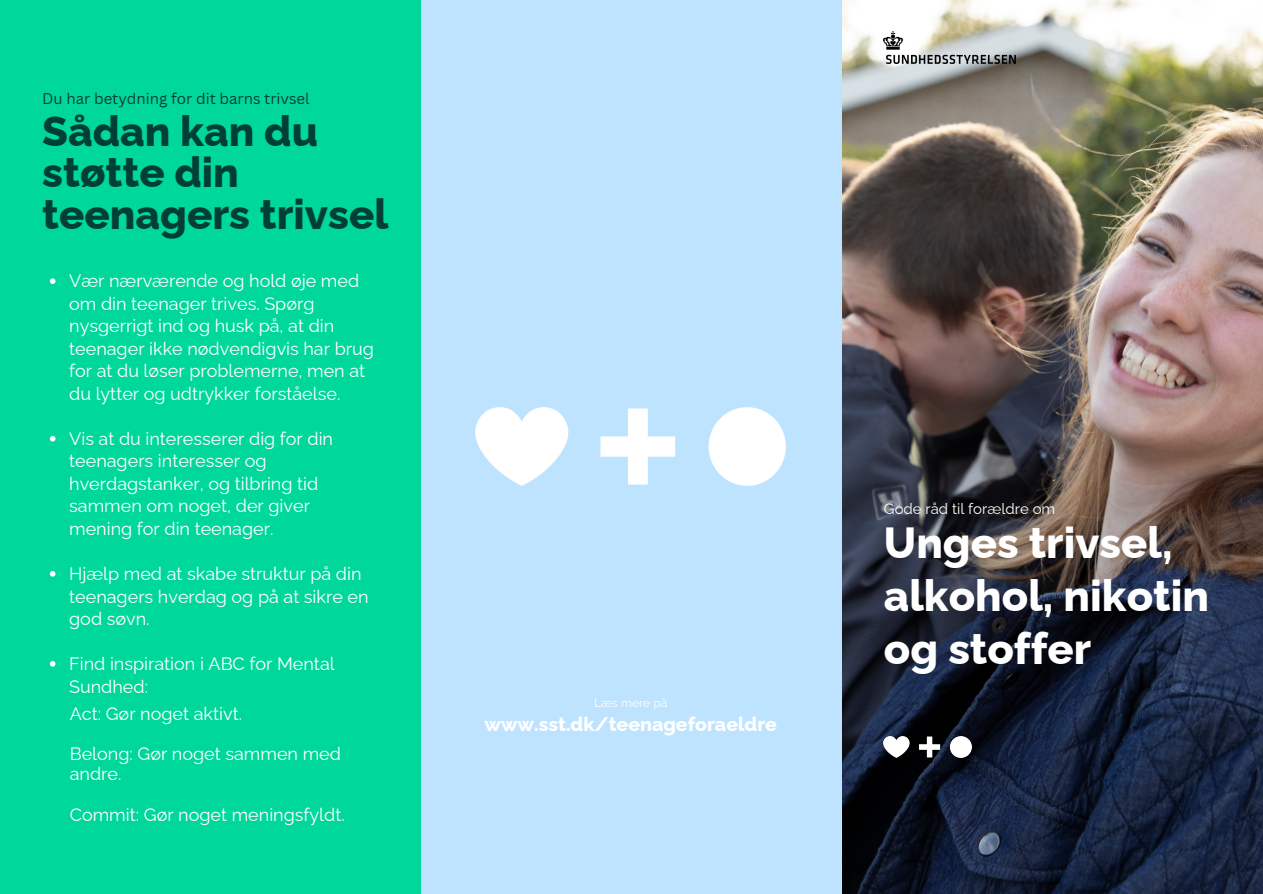
<style>
.page{position:relative;width:1263px;height:894px;background:#fff}
.page>*{position:absolute;margin:0;border:0;box-sizing:border-box;transform-origin:0 0}
.t1{font:800 43.5px/52.8px "Raleway";color:#fff}
.t2{font:800 42px/41.5px "Raleway";color:#003f36}
.t3{font:800 19.5px "Raleway";color:#fff}
.t4{font:18px/22.5px "Raleway";color:#fff}
.t5{font:15px "Canva Sans";color:#003f36}
.t6{font:15px "Raleway";color:#fff}
.t7{font:12px "Raleway";color:#fff}
</style>
<div class="page">
<img style="left:841px;top:0;width:422px;height:893px">
<img style="left:884px;top:32px;width:131px;height:31px">
<img style="left:884px;top:736px;width:88px;height:21px">
<div style="left:420px;top:0;width:421px;height:892px;background:#bee3ff"></div>
<div style="left:0;top:0;width:421px;height:892px;background:#00d79a"></div>
<img style="left:475px;top:408px;width:311px;height:77px">
<svg style="left:50px;top:278px;width:5px;height:6px"></svg>
<svg style="left:50px;top:436px;width:5px;height:5px"></svg>
<svg style="left:50px;top:571px;width:5px;height:5px"></svg>
<svg style="left:50px;top:661px;width:5px;height:5px"></svg>
<p class="t5" style="left:42px;top:87px;width:269px">Du har betydning for dit barns trivsel</p>
<p class="t2" style="left:42px;top:110px;width:348px">Sådan kan du støtte din teenagers trivsel</p>
<p class="t4" style="left:69px;top:270px;width:306px">Vær nærværende og hold øje med om din teenager trives. Spørg nysgerrigt ind og husk på, at din teenager ikke nødvendigvis har brug for at du løser problemerne, men at du lytter og udtrykker forståelse.</p>
<p class="t4" style="left:69px;top:427px;width:265px">Vis at du interesserer dig for din teenagers interesser og hverdagstanker, og tilbring tid sammen om noget, der giver mening for din teenager.</p>
<p class="t4" style="left:69px;top:562px;width:301px">Hjælp med at skabe struktur på din teenagers hverdag og på at sikre en god søvn.</p>
<p class="t4" style="left:69px;top:652px;width:267px">Find inspiration i ABC for Mental<br>Sundhed:</p>
<p class="t4" style="left:70px;top:701px;width:174px">Act: Gør noget aktivt.</p>
<p class="t4" style="left:70px;top:743px;width:273px;line-height:20.2px">Belong: Gør noget sammen med andre.</p>
<p class="t4" style="left:70px;top:803px;width:277px">Commit: Gør noget meningsfyldt.</p>
<p class="t7" style="left:594px;top:695px;width:75px">Læs mere på</p>
<p class="t3" style="left:484px;top:712px;width:294px">www.sst.dk/teenageforaeldre</p>
<p class="t6" style="left:884px;top:499px;width:173px">Gode råd til forældre om</p>
<p class="t1" style="left:884px;top:515px;width:327px">Unges trivsel, alkohol, nikotin og stoffer</p>
</div>
